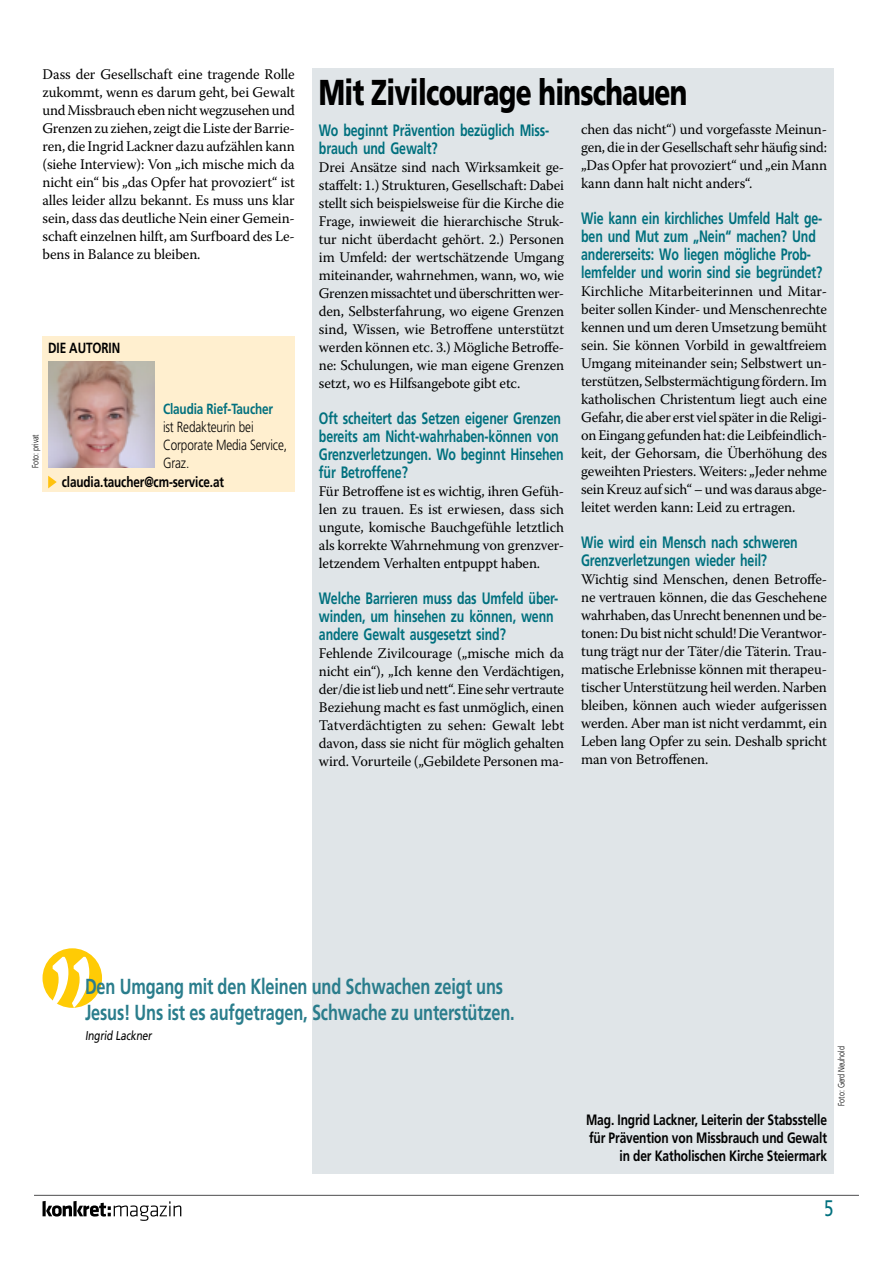
<style>
.page{position:relative;width:893px;height:1263px;background:#fff}
.page>*{position:absolute;margin:0;border:0;box-sizing:border-box;transform-origin:0 0}
.t1{font:900 36px "Frutiger LT";letter-spacing:-.025em;color:#000;scale:.73 1}
.t2{font:22.5px "Frutiger LT";color:#00707e;scale:.75 1}
.t3{font:700 21.75px/26.1px "Frutiger LT";letter-spacing:-.01em;color:#2a7d8c;scale:.75 1}
.t4{font:700 16.5px/18px "Frutiger LT";letter-spacing:-.01em;color:#00707e;scale:.75 1}
.t5{font:700 15px/18px "Frutiger LT";letter-spacing:-.01em;color:#000;text-align:right;scale:.8 1}
.t6{font:14.7px/18px "Warnock Pro";letter-spacing:-.01em;color:#000;text-align:justify}
.t7{font:300 14.7px/18px "Frutiger LT";letter-spacing:-.01em;color:#000;scale:.8 1}
.t8{font:700 14.7px "Frutiger LT";letter-spacing:-.01em;color:#000;scale:.8 1}
.t9{font:700 14.7px "Frutiger LT";letter-spacing:-.01em;color:#00707e;scale:.8 1}
.t10{font:12.75px "Frutiger LT";color:#000;scale:.8 1}
.t11{font:300 9px "Frutiger LT";letter-spacing:-.01em;color:#000;scale:.8 1}
</style>
<div class="page">
<hr style="left:34px;top:1195px;width:825px;height:1px;background:#4d4d4f">
<svg style="left:43px;top:1201px;width:138px;height:20px"></svg>
<div style="left:312px;top:68px;width:521px;height:1106px;background:#e0e5e8"></div>
<div style="left:43px;top:336px;width:252px;height:155px;background:#ffefcf"></div>
<svg style="left:48px;top:476px;width:9px;height:12px"></svg>
<div style="left:43px;top:948px;width:59px;height:60px;background:#ffcb05;border-radius:50%"></div>
<svg style="left:51px;top:957px;width:39px;height:51px"></svg>
<img style="left:48px;top:361px;width:106px;height:107px">
<p class="t6" style="left:43px;top:65px;width:254px">Dass der Gesellschaft eine tragende Rolle zukommt, wenn es darum geht, bei Gewalt und Missbrauch eben nicht wegzusehen und Grenzen zu ziehen, zeigt die Liste der Barrie&shy;ren, die Ingrid Lackner dazu aufzählen kann (siehe Interview): Von „ich mische mich da nicht ein“ bis „das Opfer hat provoziert“ ist alles leider allzu bekannt. Es muss uns klar sein, dass das deutliche Nein einer Gemein&shy;schaft einzelnen hilft, am Surfboard des Le&shy;bens in Balance zu bleiben.</p>
<p class="t8" style="left:48px;top:340px;width:75px">Die Autorin</p>
<p class="t11" style="left:30px;top:468px;width:44px;rotate:-90deg">Foto: privat</p>
<p class="t9" style="left:163px;top:400px;width:139px">Claudia Rief-Taucher</p>
<p class="t7" style="left:163px;top:418px;width:157px">ist Redakteurin bei<br>Corporate Media Service,<br>Graz.</p>
<p class="t8" style="left:62px;top:473px;width:204px">claudia.taucher@cm-service.at</p>
<h1 class="t1" style="left:319px;top:71px;width:506px">Mit Zivilcourage hinschauen</h1>
<p class="t4" style="left:319px;top:121px;width:309px">Wo beginnt Prävention bezüglich Miss&shy;brauch und Gewalt?</p>
<p class="t6" style="left:319px;top:158px;width:247px">Drei Ansätze sind nach Wirksamkeit ge&shy;staffelt: 1.) Strukturen, Gesellschaft: Dabei stellt sich beispielsweise für die Kirche die Frage, inwieweit die hierarchische Struk&shy;tur nicht überdacht gehört. 2.) Personen im Umfeld: der wertschätzende Umgang miteinander, wahrnehmen, wann, wo, wie Grenzen missachtet und überschritten wer&shy;den, Selbsterfahrung, wo eigene Grenzen sind, Wissen, wie Betroffene unterstützt werden können etc. 3.) Mögliche Betroffe&shy;ne: Schulungen, wie man eigene Grenzen setzt, wo es Hilfsangebote gibt etc.</p>
<p class="t4" style="left:319px;top:409px;width:328px">Oft scheitert das Setzen eigener Grenzen bereits am Nicht-wahrhaben-können von Grenzverletzungen. Wo beginnt Hinsehen für Betroffene?</p>
<p class="t6" style="left:319px;top:482px;width:247px">Für Betroffene ist es wichtig, ihren Gefüh&shy;len zu trauen. Es ist erwiesen, dass sich ungute, komische Bauchgefühle letztlich als korrekte Wahrnehmung von grenzver&shy;letzendem Verhalten entpuppt haben.</p>
<p class="t4" style="left:319px;top:589px;width:321px">Welche Barrieren muss das Umfeld über&shy;winden, um hinsehen zu können, wenn andere Gewalt ausgesetzt sind?</p>
<p class="t6" style="left:319px;top:644px;width:247px">Fehlende Zivilcourage („mische mich da nicht ein“), „Ich kenne den Verdächtigen, der/die ist lieb und nett“. Eine sehr vertraute Beziehung macht es fast unmöglich, einen Tatverdächtigten zu sehen: Gewalt lebt davon, dass sie nicht für möglich gehalten wird. Vorurteile („Gebildete Personen ma-</p>
<p class="t6" style="left:581px;top:120px;width:247px">chen das nicht“) und vorgefasste Meinun&shy;gen, die in der Gesellschaft sehr häufig sind: „Das Opfer hat provoziert“ und „ein Mann kann dann halt nicht anders“.</p>
<p class="t4" style="left:581px;top:209px;width:323px">Wie kann ein kirchliches Umfeld Halt ge&shy;ben und Mut zum „Nein“ machen? Und andererseits: Wo liegen mögliche Prob&shy;lemfelder und worin sind sie begründet?</p>
<p class="t6" style="left:581px;top:282px;width:247px">Kirchliche Mitarbeiterinnen und Mitar&shy;beiter sollen Kinder- und Menschenrechte kennen und um deren Umsetzung bemüht sein. Sie können Vorbild in gewaltfreiem Umgang miteinander sein; Selbstwert un&shy;terstützen, Selbstermächtigung fördern. Im katholischen Christentum liegt auch eine Gefahr, die aber erst viel später in die Religi&shy;on Eingang gefunden hat: die Leibfeindlich&shy;keit, der Gehorsam, die Überhöhung des geweihten Priesters. Weiters: „Jeder nehme sein Kreuz auf sich“ – und was daraus abge&shy;leitet werden kann: Leid zu ertragen.</p>
<p class="t4" style="left:581px;top:533px;width:290px">Wie wird ein Mensch nach schweren<br>Grenzverletzungen wieder heil?</p>
<p class="t6" style="left:581px;top:570px;width:247px">Wichtig sind Menschen, denen Betroffe&shy;ne vertrauen können, die das Geschehene wahrhaben, das Unrecht benennen und be&shy;tonen: Du bist nicht schuld! Die Verantwor&shy;tung trägt nur der Täter/die Täterin. Trau&shy;matische Erlebnisse können mit therapeu&shy;tischer Unterstützung heil werden. Narben bleiben, können auch wieder aufgerissen werden. Aber man ist nicht verdammt, ein Leben lang Opfer zu sein. Deshalb spricht man von Betroffenen.</p>
<h3 class="t3" style="left:85px;top:974px;width:574px">Den Umgang mit den Kleinen und Schwachen zeigt uns<br>Jesus! Uns ist es aufgetragen, Schwache zu unterstützen.</h3>
<p class="t10" style="left:85px;top:1028px;width:87px">Ingrid Lackner</p>
<p class="t5" style="left:586px;top:1111px;width:303px">Mag. Ingrid Lackner, Leiterin der Stabsstelle für Prävention von Missbrauch und Gewalt in der Katholischen Kirche Steiermark</p>
<p class="t11" style="left:836px;top:1106px;width:76px;rotate:-90deg">Foto: Gerd Neuhold</p>
<h2 class="t2" style="left:824px;top:1195px;width:14px">5</h2>
</div>
